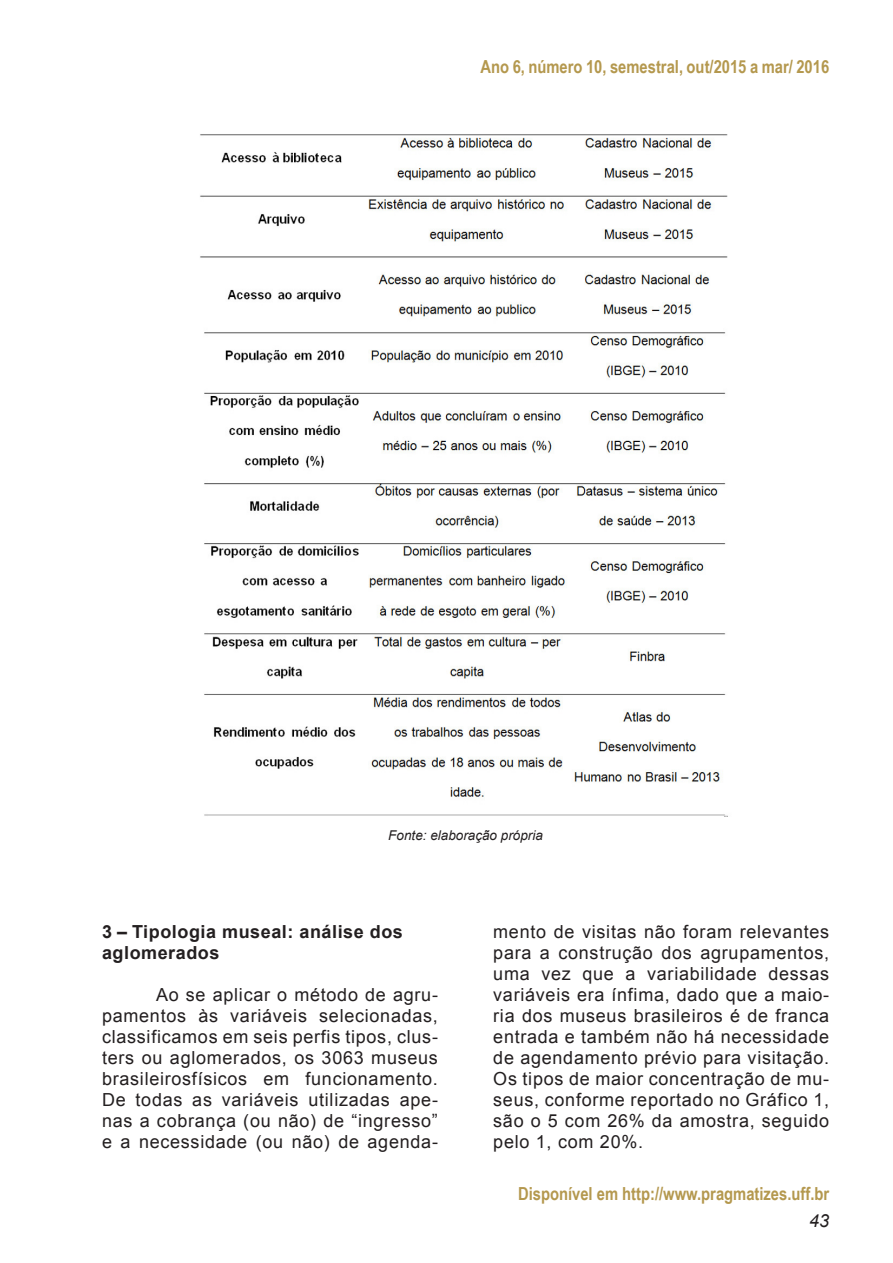
<style>
.page{position:relative;width:893px;height:1263px;background:#fff}
.page>*{position:absolute;margin:0;border:0;box-sizing:border-box;transform-origin:0 0}
.t1{font:18px/21px "Arial";letter-spacing:.04em;color:#231f20;text-align:justify}
.t2{font:700 18px "Arial Narrow";color:#b4984e}
.t3{font:700 18px "Arial";letter-spacing:.03em;color:#231f20}
.t4{font:italic 18px "Arial";color:#231f20}
.t5{font:italic 13.5px "Arial";color:#231f20}
</style>
<div class="page">
<img style="left:200px;top:134px;width:528px;height:682px">
<p class="t2" style="left:480px;top:53px;width:350px">Ano 6, número 10, semestral, out/2015 a mar/ 2016</p>
<p class="t5" style="left:388px;top:827px;width:156px">Fonte: elaboração própria</p>
<p class="t3" style="left:102px;top:920px;width:302px">3 – Tipologia museal: análise dos</p>
<p class="t3" style="left:102px;top:941px;width:119px">aglomerados</p>
<p class="t1" style="left:102px;top:984px;width:337px;text-indent:54px">Ao se aplicar o método de agru&shy;pamentos às variáveis selecionadas, classificamos em seis perfis tipos, clus&shy;ters ou aglomerados, os 3063 museus brasileirosfísicos em funcionamento.<br>De todas as variáveis utilizadas ape&shy;nas a cobrança (ou não) de “ingresso” e a necessidade (ou não) de agenda-</p>
<p class="t1" style="left:493px;top:921px;width:337px">mento de visitas não foram relevantes para a construção dos agrupamentos, uma vez que a variabilidade dessas variáveis era ínfima, dado que a maio&shy;ria dos museus brasileiros é de franca entrada e também não há necessidade de agendamento prévio para visitação.<br>Os tipos de maior concentração de mu&shy;seus, conforme reportado no Gráfico 1, são o 5 com 26% da amostra, seguido pelo 1, com 20%.</p>
<p class="t2" style="left:518px;top:1179px;width:313px">Disponível em http://www.pragmatizes.uff.br</p>
<p class="t4" style="left:809px;top:1209px;width:22px">43</p>
</div>
